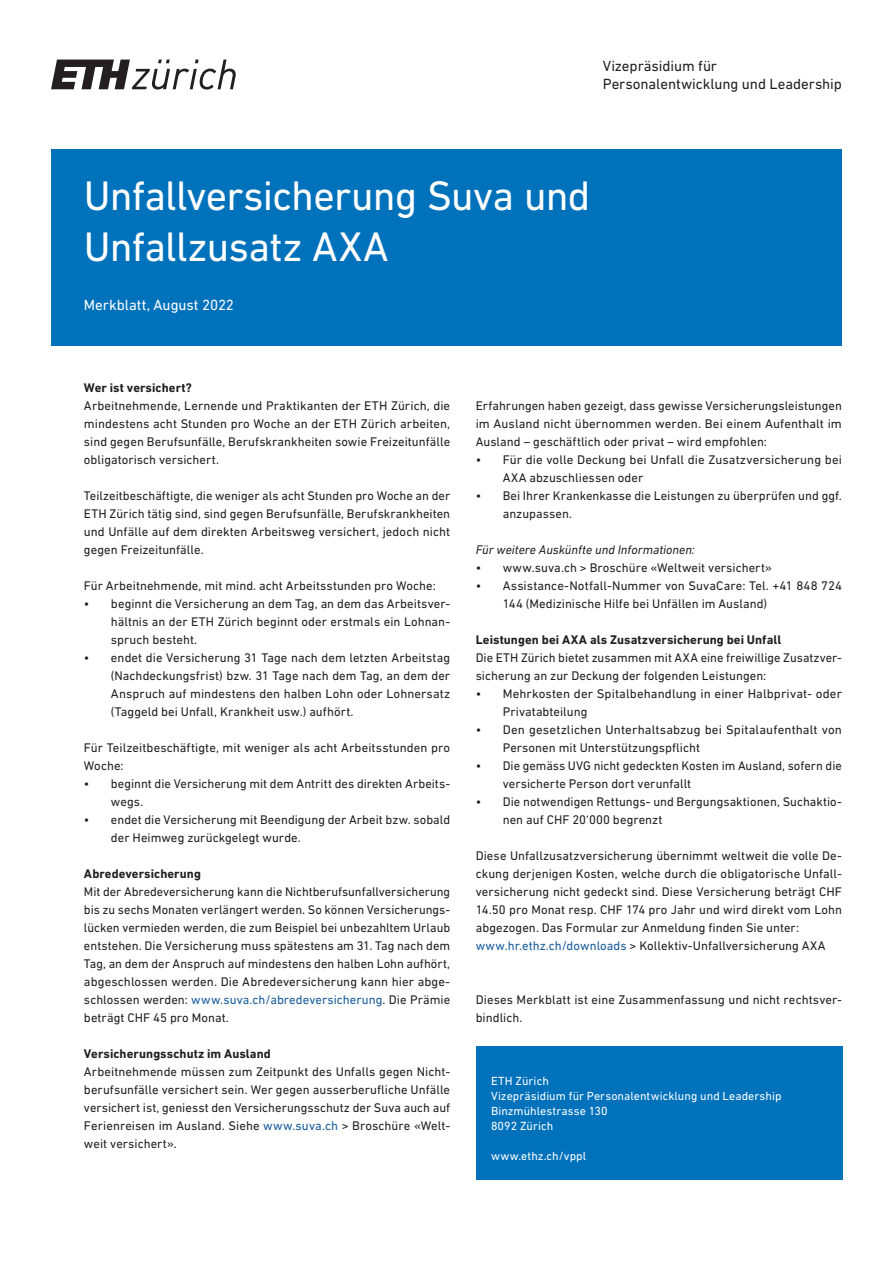
<style>
.page{position:relative;width:893px;height:1263px;background:#fff}
.page>*{position:absolute;margin:0;border:0;box-sizing:border-box;transform-origin:0 0}
.Titel_A4__DIN_Next_R{font:42px "DIN Next W1 G";letter-spacing:-.02em;color:#fff}
.Infotext_S__DIN_Next{font:15px "DIN Next W1 G";letter-spacing:-.005em;color:#231f20}
.Untertitel_A4__DIN_N{font:15px "DIN Next W1 G";color:#fff}
.Lauftext_Standard__B{font:12.75px/18px "DIN Next W1 G";letter-spacing:.005em;color:#231f20}
.Lauftext_Standard__B-2{font:700 12.75px "DIN Next W1 G";letter-spacing:.005em;color:#231f20}
.Lauftext_Standard__B-3{font:italic 12.75px "DIN Next W1 G";color:#231f20}
.Infotext_S__DIN_Next-2{font:12px "DIN Next W1 G";letter-spacing:.005em;color:#fff}
.s1{color:#175d9e}
</style>
<div class="page">
<svg style="left:51px;top:60px;width:185px;height:30px"></svg>
<div style="left:51px;top:149px;width:791px;height:196px;background:#0072bc"></div>
<div style="left:476px;top:1046px;width:366px;height:134px;background:#0072bc"></div>
<p class="Infotext_S__DIN_Next" style="left:603px;top:58px;width:116px">Vizepräsidium für</p>
<p class="Infotext_S__DIN_Next" style="left:603px;top:76px;width:241px">Personalentwicklung und Leadership</p>
<p class="Titel_A4__DIN_Next_R" style="left:84px;top:172px;width:508px">Unfallversicherung Suva und</p>
<p class="Titel_A4__DIN_Next_R" style="left:84px;top:222px;width:306px">Unfallzusatz AXA</p>
<p class="Untertitel_A4__DIN_N" style="left:84px;top:297px;width:152px">Merkblatt, August 2022</p>
<p class="Lauftext_Standard__B-2" style="left:84px;top:380px;width:109px">Wer ist versichert?</p>
<p class="Lauftext_Standard__B" style="left:84px;top:397px;width:368px;text-align:justify">Arbeitnehmende, Lernende und Praktikanten der ETH Zürich, die mindestens acht Stunden pro Woche an der ETH Zürich arbeiten, sind gegen Berufsunfälle, Berufskrankheiten sowie Freizeitunfälle obligatorisch versichert.</p>
<p class="Lauftext_Standard__B" style="left:84px;top:487px;width:368px;text-align:justify">Teilzeitbeschäftigte, die weniger als acht Stunden pro Woche an der ETH Zürich tätig sind, sind gegen Berufsunfälle, Berufskrankheiten und Unfälle auf dem direkten Arbeitsweg versichert, jedoch nicht gegen Freizeitunfälle.</p>
<p class="Lauftext_Standard__B" style="left:84px;top:577px;width:353px">Für Arbeitnehmende, mit mind. acht Arbeitsstunden pro Woche:</p>
<p class="Lauftext_Standard__B" style="left:111px;top:595px;width:341px;text-align:justify;text-indent:-27px">• beginnt die Versicherung an dem Tag, an dem das Arbeitsver&shy;hältnis an der ETH Zürich beginnt oder erstmals ein Lohnan&shy;spruch besteht.</p>
<p class="Lauftext_Standard__B" style="left:111px;top:649px;width:341px;text-align:justify;text-indent:-27px">• endet die Versicherung 31 Tage nach dem letzten Arbeitstag (Nachdeckungsfrist) bzw. 31 Tage nach dem Tag, an dem der Anspruch auf mindestens den halben Lohn oder Lohnersatz (Taggeld bei Unfall, Krankheit usw.) aufhört.</p>
<p class="Lauftext_Standard__B" style="left:84px;top:739px;width:368px">Für Teilzeitbeschäftigte, mit weniger als acht Arbeitsstunden pro<br>Woche:</p>
<p class="Lauftext_Standard__B" style="left:111px;top:775px;width:341px;text-indent:-27px">• beginnt die Versicherung mit dem Antritt des direkten Arbeits&shy;wegs.</p>
<p class="Lauftext_Standard__B" style="left:111px;top:811px;width:341px;text-indent:-27px">• endet die Versicherung mit Beendigung der Arbeit bzw. sobald der Heimweg zurückgelegt wurde.</p>
<p class="Lauftext_Standard__B-2" style="left:84px;top:866px;width:119px">Abredeversicherung</p>
<p class="Lauftext_Standard__B" style="left:84px;top:883px;width:368px;text-align:justify">Mit der Abredeversicherung kann die Nichtberufsunfallversicherung bis zu sechs Monaten verlängert werden. So können Versicherungs&shy;lücken vermieden werden, die zum Beispiel bei unbezahltem Urlaub entstehen. Die Versicherung muss spätestens am 31. Tag nach dem Tag, an dem der Anspruch auf mindestens den halben Lohn aufhört, abgeschlossen werden. Die Abredeversicherung kann hier abge&shy;schlossen werden: <span class="s1">www.suva.ch/abredeversicherung</span>. Die Prämie beträgt CHF 45 pro Monat.</p>
<p class="Lauftext_Standard__B-2" style="left:84px;top:1046px;width:188px">Versicherungsschutz im Ausland</p>
<p class="Lauftext_Standard__B" style="left:84px;top:1063px;width:368px;text-align:justify">Arbeitnehmende müssen zum Zeitpunkt des Unfalls gegen Nicht&shy;berufsunfälle versichert sein. Wer gegen ausserberufliche Unfälle versichert ist, geniesst den Versicherungsschutz der Suva auch auf Ferienreisen im Ausland. Siehe <span class="s1">www.suva.ch</span> &gt; Broschüre «Welt&shy;weit versichert».</p>
<p class="Lauftext_Standard__B" style="left:476px;top:397px;width:368px;text-align:justify">Erfahrungen haben gezeigt, dass gewisse Versicherungsleistungen im Ausland nicht übernommen werden. Bei einem Aufenthalt im Ausland – geschäftlich oder privat – wird empfohlen:</p>
<p class="Lauftext_Standard__B" style="left:503px;top:451px;width:341px;text-indent:-27px">• Für die volle Deckung bei Unfall die Zusatzversicherung bei<br>AXA abzuschliessen oder</p>
<p class="Lauftext_Standard__B" style="left:503px;top:487px;width:341px;text-indent:-27px">• Bei Ihrer Krankenkasse die Leistungen zu überprüfen und ggf. anzupassen.</p>
<p class="Lauftext_Standard__B-3" style="left:476px;top:542px;width:221px">Für weitere Auskünfte und Informationen:</p>
<p class="Lauftext_Standard__B" style="left:476px;top:559px;width:298px">• www.suva.ch &gt; Broschüre «Weltweit versichert»</p>
<p class="Lauftext_Standard__B" style="left:503px;top:577px;width:341px;text-indent:-27px">• Assistance-Notfall-Nummer von SuvaCare: Tel. +41 848 724<br>144 (Medizinische Hilfe bei Unfällen im Ausland)</p>
<p class="Lauftext_Standard__B-2" style="left:476px;top:632px;width:307px">Leistungen bei AXA als Zusatzversicherung bei Unfall</p>
<p class="Lauftext_Standard__B" style="left:476px;top:649px;width:368px">Die ETH Zürich bietet zusammen mit AXA eine freiwillige Zusatzver&shy;sicherung an zur Deckung der folgenden Leistungen:</p>
<p class="Lauftext_Standard__B" style="left:503px;top:685px;width:341px;text-indent:-27px">• Mehrkosten der Spitalbehandlung in einer Halbprivat- oder<br>Privatabteilung</p>
<p class="Lauftext_Standard__B" style="left:503px;top:721px;width:341px;text-indent:-27px">• Den gesetzlichen Unterhaltsabzug bei Spitalaufenthalt von<br>Personen mit Unterstützungspflicht</p>
<p class="Lauftext_Standard__B" style="left:503px;top:757px;width:341px;text-indent:-27px">• Die gemäss UVG nicht gedeckten Kosten im Ausland, sofern die versicherte Person dort verunfallt</p>
<p class="Lauftext_Standard__B" style="left:503px;top:793px;width:341px;text-indent:-27px">• Die notwendigen Rettungs- und Bergungsaktionen, Suchaktio&shy;nen auf CHF 20‘000 begrenzt</p>
<p class="Lauftext_Standard__B" style="left:476px;top:847px;width:368px;text-align:justify">Diese Unfallzusatzversicherung übernimmt weltweit die volle De&shy;ckung derjenigen Kosten, welche durch die obligatorische Unfall&shy;versicherung nicht gedeckt sind. Diese Versicherung beträgt CHF 14.50 pro Monat resp. CHF 174 pro Jahr und wird direkt vom Lohn abgezogen. Das Formular zur Anmeldung finden Sie unter:</p>
<p class="Lauftext_Standard__B" style="left:476px;top:937px;width:351px"><span class="s1">www.hr.ethz.ch/downloads</span> &gt; Kollektiv-Unfallversicherung AXA</p>
<p class="Lauftext_Standard__B" style="left:476px;top:991px;width:368px">Dieses Merkblatt ist eine Zusammenfassung und nicht rechtsver&shy;bindlich.</p>
<p class="Infotext_S__DIN_Next-2" style="left:491px;top:1074px;width:59px">ETH Zürich</p>
<p class="Infotext_S__DIN_Next-2" style="left:491px;top:1089px;width:292px">Vizepräsidium für Personalentwicklung und Leadership</p>
<p class="Infotext_S__DIN_Next-2" style="left:491px;top:1104px;width:118px">Binzmühlestrasse 130</p>
<p class="Infotext_S__DIN_Next-2" style="left:491px;top:1119px;width:64px">8092 Zürich</p>
<p class="Infotext_S__DIN_Next-2" style="left:491px;top:1149px;width:97px">www.ethz.ch/vppl</p>
</div>
